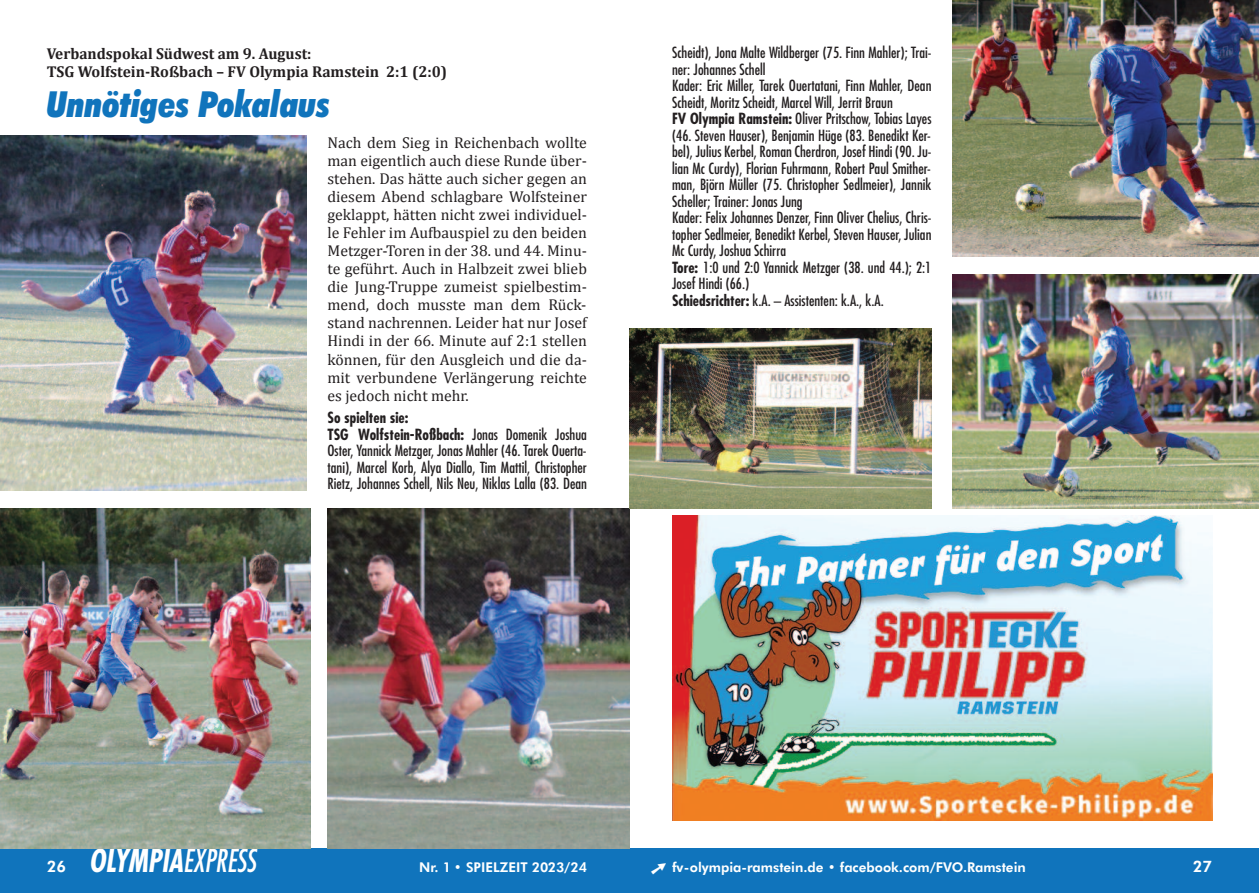
<style>
.page{position:relative;width:1259px;height:893px;background:#fff}
.page>*{position:absolute;margin:0;border:0;box-sizing:border-box;transform-origin:0 0}
.t1{font:italic 900 condensed 36px "Futura BT";color:#1074bc}
.t2{font:italic 700 condensed 30.75px "Futura";color:#fff;scale:.9 1}
.t3{font:15.75px/18px "Cambria";color:#231f20;text-align:justify}
.t4{font:700 15.75px/18px "Cambria";color:#231f20}
.t5{font:800 15.75px "Futura BT";color:#fff}
.t6{font:condensed 15px/16.5px "Futura";color:#231f20}
.t7{font:800 13.5px "Futura BT";color:#fff}
.s1{font-weight:700}
.s2{font-family:"Futura BT";font-weight:800;font-style:normal;font-stretch:normal;font-size:15.75px}
.s3{font-weight:400}
</style>
<div class="page">
<div style="left:629px;top:848px;width:630px;height:45px;background:#1074bc"></div>
<div style="left:0;top:848px;width:629px;height:45px;background:#1074bc"></div>
<img style="left:0;top:508px;width:310px;height:340px">
<img style="left:952px;top:0;width:307px;height:256px">
<img style="left:952px;top:274px;width:307px;height:234px">
<img style="left:327px;top:508px;width:302px;height:340px">
<img style="left:629px;top:328px;width:302px;height:180px">
<img style="left:0;top:136px;width:306px;height:354px">
<img style="left:672px;top:516px;width:540px;height:305px">
<p class="t4" style="left:47px;top:44px;width:402px">Verbandspokal Südwest am 9. August:<br>TSG Wolfstein-Roßbach – FV Olympia Ramstein 2:1 (2:0)</p>
<h1 class="t1" style="left:47px;top:89px;width:285px">Unnötiges Pokalaus</h1>
<p class="t3" style="left:327px;top:134px;width:261px">Nach dem Sieg in Reichenbach wollte man eigentlich auch diese Runde über&shy;stehen. Das hätte auch sicher gegen an diesem Abend schlagbare Wolfsteiner geklappt, hätten nicht zwei individuel&shy;le Fehler im Aufbauspiel zu den beiden Metzger-Toren in der 38. und 44. Minu&shy;te geführt. Auch in Halbzeit zwei blieb die Jung-Truppe zumeist spielbestim&shy;mend, doch musste man dem Rück&shy;stand nachrennen. Leider hat nur Josef Hindi in der 66. Minute auf 2:1 stellen können, für den Ausgleich und die da&shy;mit verbundene Verlängerung reichte es jedoch nicht mehr.</p>
<p class="t6" style="left:327px;top:410px;width:261px"><span class="s1">So spielten sie:<br>TSG Wolfstein-Roßbach:</span> Jonas Domenik Joshua Oster, Yannick Metzger, Jonas Mahler (46. Tarek Ouerta&shy;tani), Marcel Korb, Alya Diallo, Tim Mattil, Christopher Rietz, Johannes Schell, Nils Neu, Niklas Lalla (83. Dean</p>
<p class="t6" style="left:672px;top:45px;width:261px">Scheidt), Jona Malte Wildberger (75. Finn Mahler); Trai&shy;ner: Johannes Schell<br>Kader: Eric Miller, Tarek Ouertatani, Finn Mahler, Dean Scheidt, Moritz Scheidt, Marcel Will, Jerrit Braun<br><span class="s1">FV Olympia Ramstein:</span> Oliver Pritschow, Tobias Layes (46. Steven Hauser), Benjamin Hüge (83. Benedikt Ker&shy;bel), Julius Kerbel, Roman Cherdron, Josef Hindi (90. Ju&shy;lian Mc Curdy), Florian Fuhrmann, Robert Paul Smither&shy;man, Björn Müller (75. Christopher Sedlmeier), Jannik Scheller; Trainer: Jonas Jung<br>Kader: Felix Johannes Denzer, Finn Oliver Chelius, Chris&shy;topher Sedlmeier, Benedikt Kerbel, Steven Hauser, Julian Mc Curdy, Joshua Schirra<br><span class="s1">Tore:</span> 1:0 und 2:0 Yannick Metzger (38. und 44.); 2:1<br>Josef Hindi (66.)<br><span class="s1">Schiedsrichter:</span> k.A. – Assistenten: k.A., k.A.</p>
<h2 class="t2" style="left:47px;top:847px;width:234px"><span class="s2">26</span> OLYMPIA<span class="s3">EXPRESS</span></h2>
<p class="t7" style="left:419px;top:861px;width:169px">Nr. 1 • SPIELZEIT 2023/24</p>
<p class="t7" style="left:672px;top:861px;width:355px">fv-olympia-ramstein.de • facebook.com/FVO.Ramstein</p>
<p class="t5" style="left:1193px;top:860px;width:21px">27</p>
</div>
